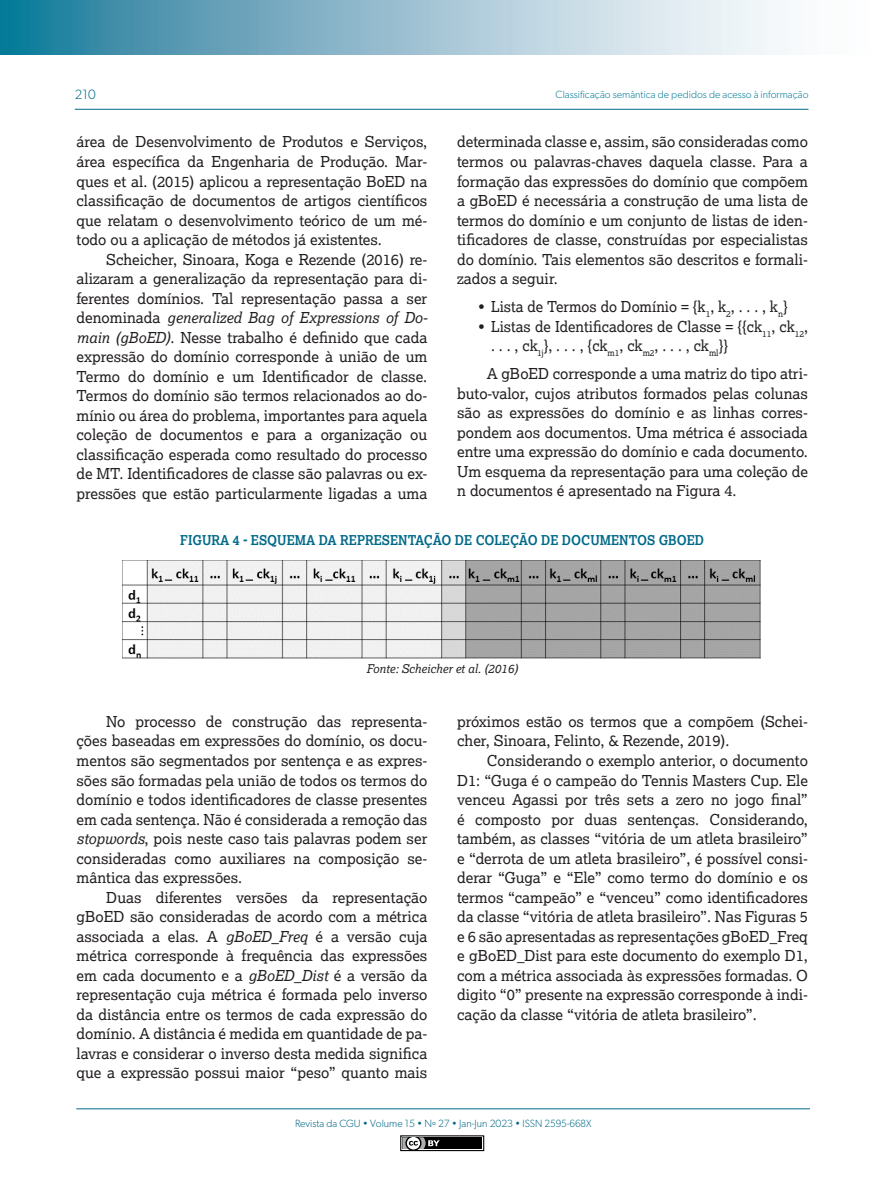
<style>
.page{position:relative;width:893px;height:1191px;background:#fff}
.page>*{position:absolute;margin:0;border:0;box-sizing:border-box;transform-origin:0 0}
.TEXTO_DUAS_COLUNAS{font:15px/19.5px "Lexia";color:#231f20;text-align:justify}
.TITULO_TABELA_E_GRAF{font:700 13.5px "Lexia";color:#006988;scale:.93 1}
.t1{font:300 13.5px "Gibson";color:#006988}
.FONTE_DE_DADOS_TABEL{font:italic 12px "Lexia";color:#231f20}
.t2{font:300 10.5px "Gibson";color:#006988}
.t3{font:300 10.5px "Gibson";color:#087d9a}
.s1{font-style:italic}
</style>
<div class="page">
<svg style="left:0;top:0;width:781px;height:54px;background:#91bccd"></svg>
<hr style="left:75px;top:109px;width:733px;height:1px;background:#006988">
<hr style="left:76px;top:1108px;width:734px;height:1px;background:#006988">
<div style="left:400px;top:1135px;width:84px;height:16px;border:1px solid #000"></div>
<div style="left:402px;top:1137px;width:80px;height:12px;background:#000"></div>
<svg style="left:402px;top:1137px;width:38px;height:12px"></svg>
<img style="left:123px;top:560px;width:638px;height:98px">
<p class="t1" style="left:75px;top:86px;width:22px">210</p>
<p class="t3" style="left:556px;top:88px;width:254px">Classificação semântica de pedidos de acesso à informação</p>
<p class="TEXTO_DUAS_COLUNAS" style="left:77px;top:132px;width:352px">área de Desenvolvimento de Produtos e Serviços, área específica da Engenharia de Produção. Mar&shy;ques et al. (2015) aplicou a representação BoED na classificação de documentos de artigos científicos que relatam o desenvolvimento teórico de um mé&shy;todo ou a aplicação de métodos já existentes.</p>
<p class="TEXTO_DUAS_COLUNAS" style="left:77px;top:249px;width:352px;text-indent:30px">Scheicher, Sinoara, Koga e Rezende (2016) re&shy;alizaram a generalização da representação para di&shy;ferentes domínios. Tal representação passa a ser denominada <span class="s1">generalized Bag of Expressions of Do&shy;main (gBoED)</span>. Nesse trabalho é definido que cada expressão do domínio corresponde à união de um Termo do domínio e um Identificador de classe.<br>Termos do domínio são termos relacionados ao do&shy;mínio ou área do problema, importantes para aquela coleção de documentos e para a organização ou classificação esperada como resultado do processo de MT. Identificadores de classe são palavras ou ex&shy;pressões que estão particularmente ligadas a uma</p>
<p class="TEXTO_DUAS_COLUNAS" style="left:457px;top:132px;width:352px">determinada classe e, assim, são consideradas como termos ou palavras-chaves daquela classe. Para a formação das expressões do domínio que compõem a gBoED é necessária a construção de uma lista de termos do domínio e um conjunto de listas de iden&shy;tificadores de classe, construídas por especialistas do domínio. Tais elementos são descritos e formali&shy;zados a seguir.</p>
<p class="TEXTO_DUAS_COLUNAS" style="left:478px;top:296px;width:311px">• Lista de Termos do Domínio = {k<sub>1</sub>, k<sub>2</sub>, . . . , k<sub>n</sub>}</p>
<p class="TEXTO_DUAS_COLUNAS" style="left:491px;top:316px;width:318px;text-indent:-13px">• Listas de Identificadores de Classe = {{ck<sub>11</sub>, ck<sub>12</sub>, . . . , ck<sub>1j</sub>}, . . . , {ck<sub>m1</sub>, ck<sub>m2</sub>, . . . , ck<sub>ml</sub>}}</p>
<p class="TEXTO_DUAS_COLUNAS" style="left:457px;top:363px;width:352px;text-indent:30px">A gBoED corresponde a uma matriz do tipo atri&shy;buto-valor, cujos atributos formados pelas colunas são as expressões do domínio e as linhas corres&shy;pondem aos documentos. Uma métrica é associada entre uma expressão do domínio e cada documento.<br>Um esquema da representação para uma coleção de n documentos é apresentado na Figura 4.</p>
<p class="TITULO_TABELA_E_GRAF" style="left:180px;top:531px;width:565px">FIGURA 4 - ESQUEMA DA REPRESENTAÇÃO DE COLEÇÃO DE DOCUMENTOS GBOED</p>
<p class="FONTE_DE_DADOS_TABEL" style="left:367px;top:661px;width:153px">Fonte: Scheicher et al. (2016)</p>
<p class="TEXTO_DUAS_COLUNAS" style="left:77px;top:711px;width:352px;text-indent:30px">No processo de construção das representa&shy;ções baseadas em expressões do domínio, os docu&shy;mentos são segmentados por sentença e as expres&shy;sões são formadas pela união de todos os termos do domínio e todos identificadores de classe presentes em cada sentença. Não é considerada a remoção das <span class="s1">stopwords</span>, pois neste caso tais palavras podem ser consideradas como auxiliares na composição se&shy;mântica das expressões.</p>
<p class="TEXTO_DUAS_COLUNAS" style="left:77px;top:887px;width:352px;text-indent:30px">Duas diferentes versões da representação gBoED são consideradas de acordo com a métrica associada a elas. A <span class="s1">gBoED_Freq</span> é a versão cuja métrica corresponde à frequência das expressões em cada documento e a <span class="s1">gBoED_Dist</span> é a versão da representação cuja métrica é formada pelo inverso da distância entre os termos de cada expressão do domínio. A distância é medida em quantidade de pa&shy;lavras e considerar o inverso desta medida significa que a expressão possui maior “peso” quanto mais</p>
<p class="TEXTO_DUAS_COLUNAS" style="left:457px;top:711px;width:352px">próximos estão os termos que a compõem (Schei&shy;cher, Sinoara, Felinto, &amp; Rezende, 2019).</p>
<p class="TEXTO_DUAS_COLUNAS" style="left:457px;top:750px;width:352px;text-indent:30px">Considerando o exemplo anterior, o documento D1: “Guga é o campeão do Tennis Masters Cup. Ele venceu Agassi por três sets a zero no jogo final” é composto por duas sentenças. Considerando, também, as classes “vitória de um atleta brasileiro” e “derrota de um atleta brasileiro”, é possível consi&shy;derar “Guga” e “Ele” como termo do domínio e os termos “campeão” e “venceu” como identificadores da classe “vitória de atleta brasileiro”. Nas Figuras 5 e 6 são apresentadas as representações gBoED_Freq e gBoED_Dist para este documento do exemplo D1, com a métrica associada às expressões formadas. O digito “0” presente na expressão corresponde à indi&shy;cação da classe “vitória de atleta brasileiro”.</p>
<p class="t2" style="left:295px;top:1116px;width:298px">Revista da CGU • Volume 15 • Nº 27 • Jan-Jun 2023 • ISSN 2595-668X</p>
</div>
